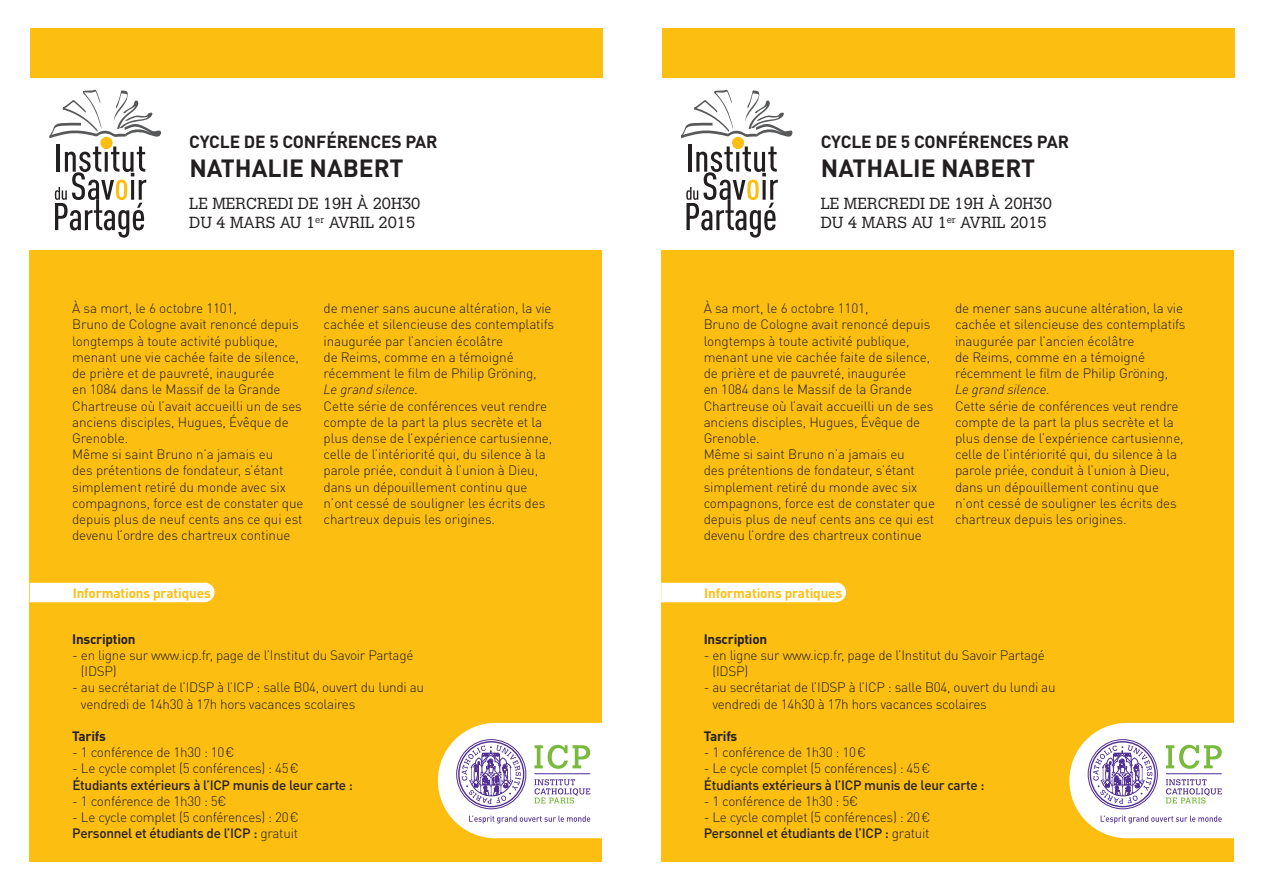
<style>
.page{position:relative;width:1263px;height:893px;background:#fff}
.page>*{position:absolute;margin:0;border:0;box-sizing:border-box;transform-origin:0 0}
.t1{font:700 24.6px "DINOT";color:#231f20}
.t2{font:700 17.4px "DINOT";letter-spacing:-.01em;color:#231f20}
.t3{font:300 15.9px/19px "Calvert MT Std";color:#231f20}
.t4{font:300 13.5px/16.2px "DINOT";letter-spacing:-.01em;color:#231f20}
.t5{font:500 13.5px "DINOT";letter-spacing:-.02em;color:#231f20}
.t6{font:700 13.5px "DINOT";letter-spacing:-.01em;color:#fdbe12}
.t7{font:700 13.5px "DINOT";letter-spacing:-.02em;color:#231f20}
.t8{font:italic 300 13.5px "DINOT";letter-spacing:-.01em;color:#231f20}
.s1{font-weight:500}
</style>
<div class="page">
<div style="left:661px;top:250px;width:572px;height:612px;background:#fdbe12"></div>
<div style="left:30px;top:250px;width:572px;height:612px;background:#fdbe12"></div>
<svg style="left:681px;top:89px;width:112px;height:149px"></svg>
<div style="left:732px;top:137px;width:12px;height:12px;background:#fdbe12;border-radius:50%"></div>
<svg style="left:49px;top:89px;width:112px;height:149px"></svg>
<div style="left:100px;top:137px;width:13px;height:12px;background:#fdbe12;border-radius:50%"></div>
<div style="left:662px;top:29px;width:572px;height:49px;background:#fdbe12"></div>
<div style="left:31px;top:29px;width:572px;height:49px;background:#fdbe12"></div>
<svg style="left:1069px;top:723px;width:164px;height:115px;background:#e7e0d8"></svg>
<svg style="left:438px;top:723px;width:164px;height:115px;background:#e6dfd8"></svg>
<div style="left:661px;top:583px;width:185px;height:19px;background:#fff"></div>
<div style="left:30px;top:583px;width:185px;height:19px;background:#fff"></div>
<p class="t2" style="left:189px;top:130px;width:250px">CYCLE DE 5 CONFéRENCES PAR</p>
<h1 class="t1" style="left:189px;top:152px;width:216px">Nathalie Nabert</h1>
<p class="t3" style="left:189px;top:194px;width:58px">LE MERCR</p>
<p class="t3" style="left:189px;top:194px;width:233px;text-indent:79px">EDI DE 19H À 20H30<br>DU 4 MARS AU 1<sup>ER</sup> AVRIL 2015</p>
<p class="t4" style="left:72px;top:300px;width:233px">à sa mort, le 6 octobre 1101,<br>Bruno de Cologne avait renoncé depuis longtemps à toute activité publique, menant une vie cachée faite de silence, de prière et de pauvreté, inaugurée<br>en 1084 dans le Massif de la Grande Chartreuse où l’avait accueilli un de ses anciens disciples, Hugues, évêque de Grenoble.<br>Même si saint Bruno n’a jamais eu<br>des prétentions de fondateur, s’étant simplement retiré du monde avec six compagnons, force est de constater que depuis plus de neuf cents ans ce qui est devenu l’ordre des chartreux continue</p>
<p class="t4" style="left:324px;top:300px;width:232px">de mener sans aucune altération, la vie cachée et silencieuse des contemplatifs inaugurée par l’ancien écolâtre<br>de Reims, comme en a témoigné récemment le film de Philip Gröning,</p>
<p class="t8" style="left:324px;top:381px;width:96px">Le grand silence.</p>
<p class="t4" style="left:324px;top:397px;width:230px">Cette série de conférences veut rendre compte de la part la plus secrète et la plus dense de l’expérience cartusienne, celle de l’intériorité qui, du silence à la parole priée, conduit à l’union à Dieu, dans un dépouillement continu que n’ont cessé de souligner les écrits des chartreux depuis les origines.</p>
<p class="t2" style="left:821px;top:130px;width:250px">CYCLE DE 5 CONFéRENCES PAR</p>
<h1 class="t1" style="left:821px;top:152px;width:216px">Nathalie Nabert</h1>
<p class="t3" style="left:821px;top:194px;width:58px">LE MERCR</p>
<p class="t3" style="left:821px;top:194px;width:233px;text-indent:79px">EDI DE 19H À 20H30<br>DU 4 MARS AU 1<sup>ER</sup> AVRIL 2015</p>
<p class="t4" style="left:704px;top:300px;width:233px">à sa mort, le 6 octobre 1101,<br>Bruno de Cologne avait renoncé depuis longtemps à toute activité publique, menant une vie cachée faite de silence, de prière et de pauvreté, inaugurée<br>en 1084 dans le Massif de la Grande Chartreuse où l’avait accueilli un de ses anciens disciples, Hugues, évêque de Grenoble.<br>Même si saint Bruno n’a jamais eu<br>des prétentions de fondateur, s’étant simplement retiré du monde avec six compagnons, force est de constater que depuis plus de neuf cents ans ce qui est devenu l’ordre des chartreux continue</p>
<p class="t4" style="left:955px;top:300px;width:232px">de mener sans aucune altération, la vie cachée et silencieuse des contemplatifs inaugurée par l’ancien écolâtre<br>de Reims, comme en a témoigné récemment le film de Philip Gröning,</p>
<p class="t8" style="left:955px;top:381px;width:96px">Le grand silence.</p>
<p class="t4" style="left:955px;top:397px;width:230px">Cette série de conférences veut rendre compte de la part la plus secrète et la plus dense de l’expérience cartusienne, celle de l’intériorité qui, du silence à la parole priée, conduit à l’union à Dieu, dans un dépouillement continu que n’ont cessé de souligner les écrits des chartreux depuis les origines.</p>
<p class="t6" style="left:73px;top:584px;width:140px">I nformations pratiques</p>
<p class="t6" style="left:704px;top:584px;width:140px">I nformations pratiques</p>
<p class="t7" style="left:72px;top:630px;width:65px">I nscription</p>
<p class="t4" style="left:81px;top:647px;width:334px;text-indent:-9px">- en ligne sur www.icp.fr, page de l’Institut du Savoir Partagé (IdSP)</p>
<p class="t4" style="left:81px;top:679px;width:345px;text-indent:-9px">- au secrétariat de l’IdSP à l’ICP : salle B04, ouvert du lundi au vendredi de 14h30 à 17h hors vacances scolaires</p>
<p class="t7" style="left:72px;top:727px;width:35px">Tarifs</p>
<p class="t4" style="left:72px;top:744px;width:164px">- 1 conférence de 1h30 : 10€</p>
<p class="t4" style="left:72px;top:760px;width:228px">- Le cycle complet (5 conférences) : 45€</p>
<p class="t5" style="left:72px;top:776px;width:282px">étudiants extérieurs à l’ICP munis de leur carte :</p>
<p class="t4" style="left:72px;top:793px;width:156px">- 1 conférence de 1h30 : 5€</p>
<p class="t4" style="left:72px;top:809px;width:228px">- Le cycle complet (5 conférences) : 20€<br><span class="s1">Personnel et étudiants de l’ICP :</span> gratuit</p>
<p class="t7" style="left:704px;top:630px;width:65px">I nscription</p>
<p class="t4" style="left:712px;top:647px;width:334px;text-indent:-9px">- en ligne sur www.icp.fr, page de l’Institut du Savoir Partagé (IdSP)</p>
<p class="t4" style="left:712px;top:679px;width:345px;text-indent:-9px">- au secrétariat de l’IdSP à l’ICP : salle B04, ouvert du lundi au vendredi de 14h30 à 17h hors vacances scolaires</p>
<p class="t7" style="left:704px;top:727px;width:35px">Tarifs</p>
<p class="t4" style="left:704px;top:744px;width:164px">- 1 conférence de 1h30 : 10€</p>
<p class="t4" style="left:704px;top:760px;width:228px">- Le cycle complet (5 conférences) : 45€</p>
<p class="t5" style="left:704px;top:776px;width:282px">étudiants extérieurs à l’ICP munis de leur carte :</p>
<p class="t4" style="left:704px;top:793px;width:156px">- 1 conférence de 1h30 : 5€</p>
<p class="t4" style="left:704px;top:809px;width:228px">- Le cycle complet (5 conférences) : 20€<br><span class="s1">Personnel et étudiants de l’ICP :</span> gratuit</p>
</div>
